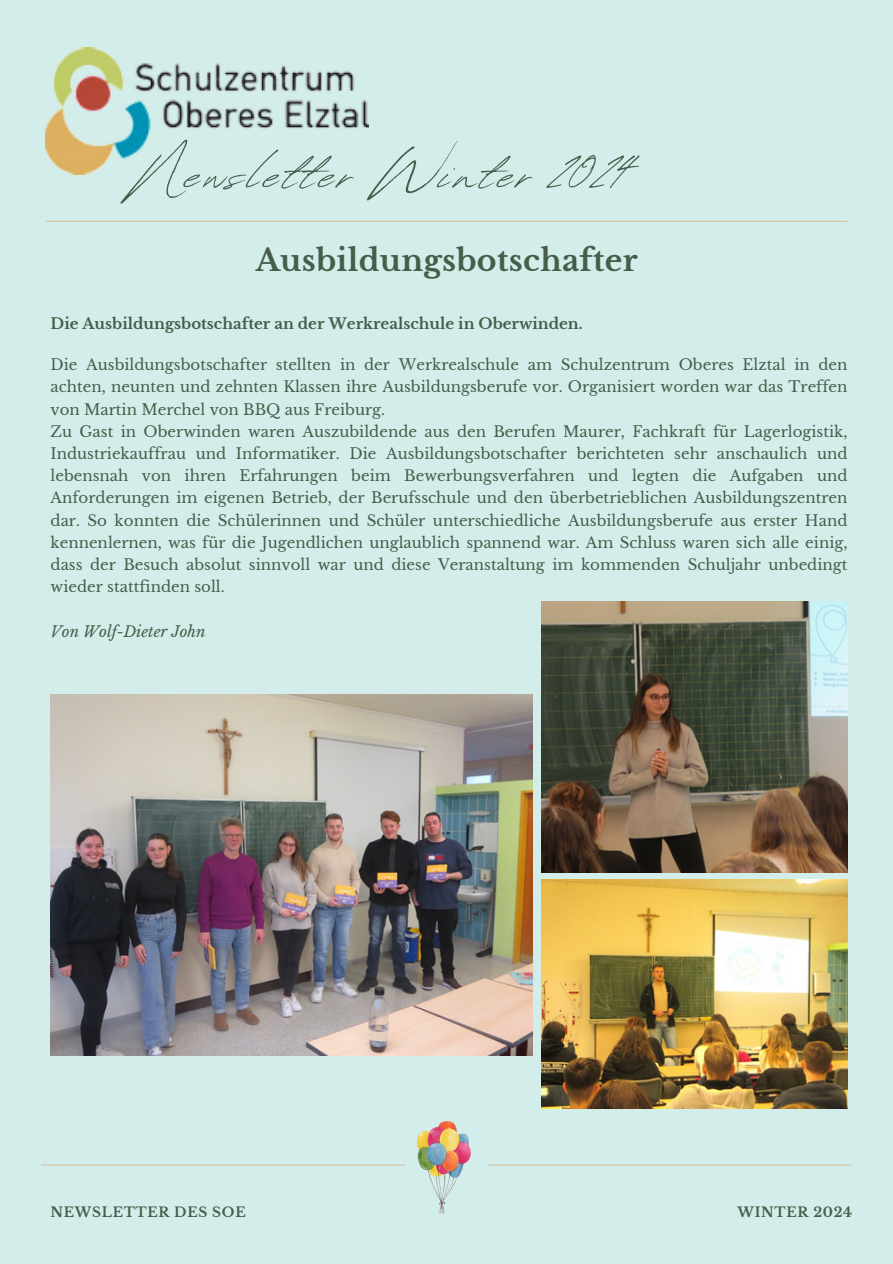
<style>
.page{position:relative;width:893px;height:1264px;background:#fff}
.page>*{position:absolute;margin:0;border:0;box-sizing:border-box;transform-origin:0 0}
.t1{font:75px "Revive 80 Signature";letter-spacing:.05em;color:#475d4a}
.t2{font:700 30px "Libre Baskerville";letter-spacing:.01em;color:#475d4a}
.t3{font:15px/22.2px "Libre Baskerville";color:#475d4a;text-align:justify}
.t4{font:700 15px "Libre Baskerville";color:#475d4a}
.t5{font:italic 15px "Libre Baskerville";color:#475d4a}
.t6{font:700 13.5px "Libre Baskerville";letter-spacing:.05em;color:#475d4a}
</style>
<div class="page">
<div style="left:0;top:0;width:892px;height:1263px;background:#d3edea"></div>
<hr style="left:46px;top:221px;width:800px;height:1px;background:#d1c6a6">
<hr style="left:41px;top:1164px;width:364px;height:1px;background:#d1c6a6">
<hr style="left:488px;top:1164px;width:364px;height:1px;background:#d1c6a6">
<img style="left:46px;top:48px;width:323px;height:127px">
<img style="left:418px;top:1121px;width:52px;height:92px">
<img style="left:51px;top:694px;width:481px;height:361px">
<img style="left:541px;top:601px;width:306px;height:271px">
<img style="left:541px;top:879px;width:306px;height:229px">
<p class="t1" style="left:135px;top:117px;width:494px">Newsletter Winter 2024</p>
<h3 class="t2" style="left:256px;top:242px;width:383px">Ausbildungsbotschafter</h3>
<p class="t4" style="left:51px;top:314px;width:533px">Die Ausbildungsbotschafter an der Werkrealschule in Oberwinden.</p>
<p class="t3" style="left:51px;top:354px;width:798px">Die Ausbildungsbotschafter stellten in der Werkrealschule am Schulzentrum Oberes Elztal in den achten, neunten und zehnten Klassen ihre Ausbildungsberufe vor. Organisiert worden war das Treffen von Martin Merchel von BBQ aus Freiburg.</p>
<p class="t3" style="left:51px;top:420px;width:798px">Zu Gast in Oberwinden waren Auszubildende aus den Berufen Maurer, Fachkraft für Lagerlogistik, Industriekauffrau und Informatiker. Die Ausbildungsbotschafter berichteten sehr anschaulich und lebensnah von ihren Erfahrungen beim Bewerbungsverfahren und legten die Aufgaben und Anforderungen im eigenen Betrieb, der Berufsschule und den überbetrieblichen Ausbildungszentren dar. So konnten die Schülerinnen und Schüler unterschiedliche Ausbildungsberufe aus erster Hand kennenlernen, was für die Jugendlichen unglaublich spannend war. Am Schluss waren sich alle einig, dass der Besuch absolut sinnvoll war und diese Veranstaltung im kommenden Schuljahr unbedingt wieder stattfinden soll.</p>
<p class="t5" style="left:51px;top:622px;width:157px">Von Wolf-Dieter John</p>
<h3 class="t6" style="left:51px;top:1203px;width:196px">NEWSLETTER DES SOE</h3>
<p class="t6" style="left:737px;top:1203px;width:116px">WINTER 2024</p>
</div>
